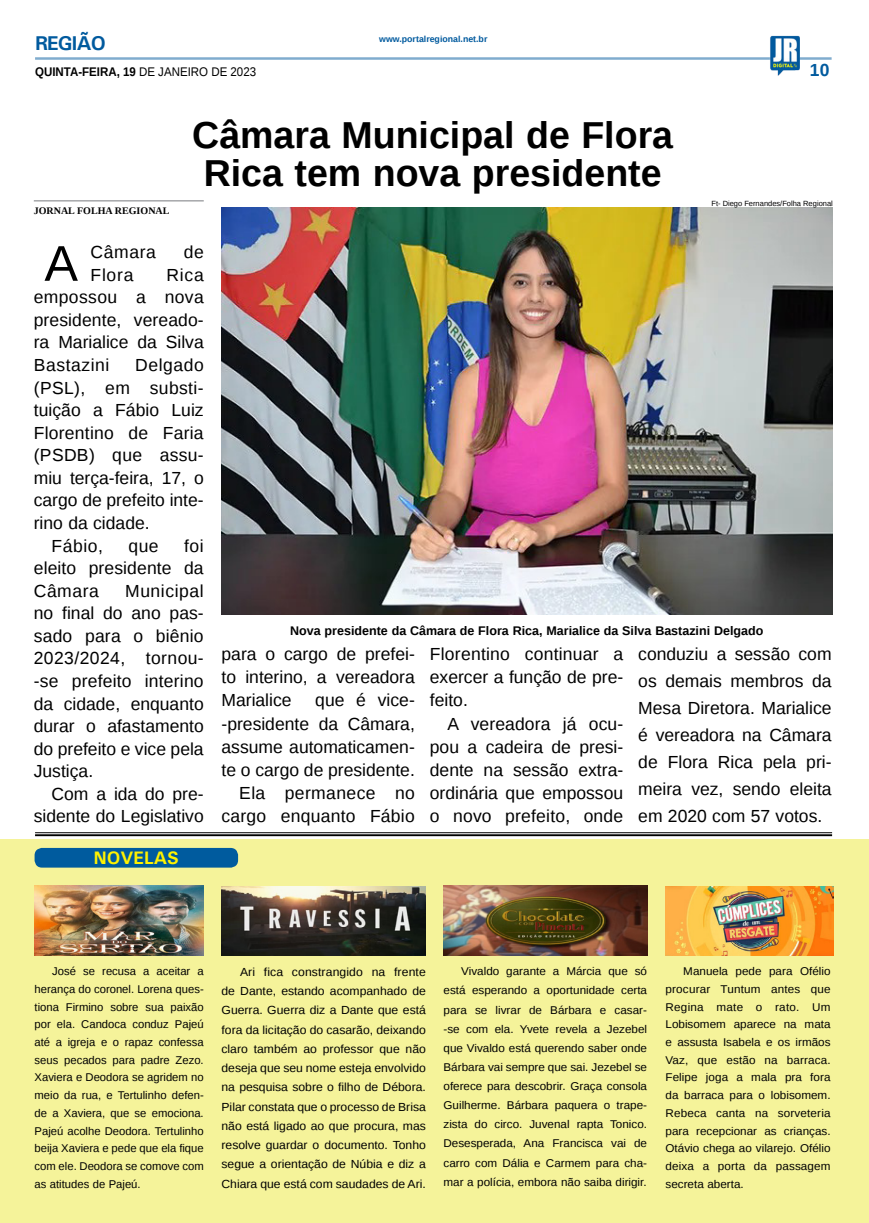
<style>
.page{position:relative;width:869px;height:1223px;background:#fff}
.page>*{position:absolute;margin:0;border:0;box-sizing:border-box;transform-origin:0 0}
.MATÉRIA{font:50.25px "Liberation Sans";color:#000}
.TÍTULO{font:700 37.5px/37.5px "Liberation Sans";color:#000;text-align:center}
.TITULO_PG{font:700 20px "Univers";letter-spacing:-.04em;color:#005a9e}
.t1{font:700 18.12px "Univers";color:#fff200}
.MATÉRIA-2{font:17.5px/22.5px "Liberation Sans";color:#000;text-align:justify}
.TÍTULO-2{font:700 17.5px "Liberation Sans";color:#005a9e}
.LEGENDA{font:700 12.5px "Liberation Sans";color:#000}
.DATA_PG{font:700 12.5px "Liberation Sans";color:#000;scale:.92 1}
.MATÉRIA-3{font:11.75px/19.2px "Liberation Sans";color:#000;text-align:justify;scale:1.04 1}
.MATÉRIA-4{font:11.25px/17.6px "Liberation Sans";color:#000;text-align:justify;scale:1.04 1}
.MATÉRIA-5{font:11.25px/17.6px "Liberation Sans";color:#000;text-align:justify}
.CRÉDITO_NOME{font:700 10px "Liberation Serif";color:#000}
.DATA_PG-2{font:700 8.75px "Liberation Sans";color:#005a9e}
.CRÉDITO_FOTO{font:7.5px "Liberation Sans";color:#000}
.s1{font-weight:400}
</style>
<div class="page">
<hr style="left:35px;top:57px;width:796px;height:3px;background:#005a9e">
<img style="left:769px;top:36px;width:30px;height:40px">
<div style="left:0;top:839px;width:868px;height:383px;background:#f5f39a"></div>
<div style="left:35px;top:848px;width:203px;height:19px;background:#005b9e;border-radius:8px"></div>
<hr style="left:35px;top:832px;width:796px;height:1px;background:#000101">
<hr style="left:35px;top:834px;width:796px;height:2px;background:#000101">
<img style="left:665px;top:886px;width:168px;height:69px">
<img style="left:221px;top:886px;width:205px;height:69px">
<img style="left:35px;top:885px;width:169px;height:70px">
<img style="left:443px;top:885px;width:204px;height:70px">
<img style="left:221px;top:208px;width:610px;height:406px">
<hr style="left:34px;top:200px;width:170px;height:1px;background:#939598">
<p class="TITULO_PG" style="left:35px;top:31px;width:72px">REGIÃO</p>
<p class="DATA_PG" style="left:35px;top:63px;width:242px">QUINTA-FEIRA, 19 <span class="s1">DE JANEIRO DE 2023</span></p>
<p class="DATA_PG-2" style="left:379px;top:33px;width:110px">www.portalregional.net.br</p>
<p class="TÍTULO" style="left:192px;top:116px;width:482px">Câmara Municipal de Flora<br>Rica tem nova presidente</p>
<p class="TÍTULO-2" style="left:809px;top:58px;width:21px">10</p>
<p class="CRÉDITO_NOME" style="left:34px;top:204px;width:137px">JORNAL FOLHA REGIONAL</p>
<p class="MATÉRIA" style="left:44px;top:235px;width:35px">A</p>
<p class="MATÉRIA-2" style="left:90px;top:242px;width:67px">Câmara</p>
<p class="MATÉRIA-2" style="left:184px;top:242px;width:22px">de</p>
<p class="MATÉRIA-2" style="left:34px;top:264px;width:171px;text-indent:133px">Rica empossou a nova presidente, vereado&shy;ra Marialice da Silva Bastazini</p>
<p class="MATÉRIA-2" style="left:90px;top:264px;width:44px">Flora</p>
<p class="MATÉRIA-2" style="left:34px;top:354px;width:171px;text-indent:101px">Delgado (PSL), em substi&shy;tuição a Fábio Luiz Florentino de Faria (PSDB) que assu&shy;miu terça-feira, 17, o cargo de prefeito inte&shy;rino da cidade.</p>
<p class="MATÉRIA-2" style="left:52px;top:535px;width:53px">Fábio,</p>
<p class="MATÉRIA-2" style="left:128px;top:535px;width:32px">que</p>
<p class="MATÉRIA-2" style="left:34px;top:535px;width:171px;text-indent:150px">foi eleito presidente da Câmara</p>
<p class="MATÉRIA-2" style="left:34px;top:580px;width:171px;text-indent:91px">Municipal no final do ano pas&shy;sado para o biênio 2023/2024, tornou--se prefeito interino da cidade, enquanto durar o afastamento do prefeito e vice pela Justiça.</p>
<p class="MATÉRIA-2" style="left:34px;top:783px;width:171px;text-align:right">Com a ida do pre&shy;sidente do Legislativo</p>
<p class="t1" style="left:94px;top:846px;width:87px">NOVELAS</p>
<p class="CRÉDITO_FOTO" style="left:711px;top:199px;width:123px">Ft- Diego Fernandes/Folha Regional</p>
<p class="LEGENDA" style="left:290px;top:622px;width:474px">Nova presidente da Câmara de Flora Rica, Marialice da Silva Bastazini Delgado</p>
<p class="MATÉRIA-2" style="left:221px;top:643px;width:195px;line-height:23.2px">para o cargo de prefei&shy;to interino, a vereadora Marialice</p>
<p class="MATÉRIA-2" style="left:221px;top:689px;width:195px;line-height:23.2px;text-indent:94px">que é vice--presidente da Câmara, assume automaticamen&shy;te o cargo de presidente.</p>
<p class="MATÉRIA-2" style="left:221px;top:782px;width:195px;line-height:23.2px;text-align:right">Ela permanece no cargo enquanto Fábio</p>
<p class="MATÉRIA-2" style="left:429px;top:643px;width:195px;line-height:23.2px">Florentino continuar a exercer a função de pre&shy;feito.</p>
<p class="MATÉRIA-2" style="left:429px;top:712px;width:195px;line-height:23.2px;text-indent:18px">A vereadora já ocu&shy;pou a cadeira de presi&shy;dente na sessão extra&shy;ordinária que empossou o novo prefeito, onde</p>
<p class="MATÉRIA-2" style="left:638px;top:641px;width:195px;line-height:27.1px">conduziu a sessão com os demais membros da Mesa Diretora. Marialice é vereadora na Câmara de Flora Rica pela pri&shy;meira vez, sendo eleita em 2020 com 57 votos.</p>
<p class="MATÉRIA-5" style="left:35px;top:963px;width:171px;text-indent:18px">José se recusa a aceitar a herança do coronel. Lorena ques&shy;tiona Firmino sobre sua paixão por ela. Candoca conduz Pajeú até a igreja e o rapaz confessa seus pecados para padre Zezo.<br>Xaviera e Deodora se agridem no meio da rua, e Tertulinho defen&shy;de a Xaviera, que se emociona.<br>Pajeú acolhe Deodora. Tertulinho beija Xaviera e pede que ela fique com ele. Deodora se comove com as atitudes de Pajeú.</p>
<p class="MATÉRIA-3" style="left:221px;top:962px;width:198px;text-indent:18px">Ari fica constrangido na frente de Dante, estando acompanhado de Guerra. Guerra diz a Dante que está fora da licitação do casarão, deixando claro também ao professor que não deseja que seu nome esteja envolvido na pesquisa sobre o filho de Débora.<br>Pilar constata que o processo de Brisa não está ligado ao que procura, mas resolve guardar o documento. Tonho segue a orientação de Núbia e diz a Chiara que está com saudades de Ari.</p>
<p class="MATÉRIA-4" style="left:443px;top:962px;width:197px;line-height:19.1px;text-indent:18px">Vivaldo garante a Márcia que só está esperando a oportunidade certa para se livrar de Bárbara e casar--se com ela. Yvete revela a Jezebel que Vivaldo está querendo saber onde Bárbara vai sempre que sai. Jezebel se oferece para descobrir. Graça consola Guilherme. Bárbara paquera o trape&shy;zista do circo. Juvenal rapta Tonico.<br>Desesperada, Ana Francisca vai de carro com Dália e Carmem para cha&shy;mar a polícia, embora não saiba dirigir.</p>
<p class="MATÉRIA-4" style="left:665px;top:963px;width:160px;text-indent:18px">Manuela pede para Ofélio procurar Tuntum antes que Regina mate o rato. Um Lobisomem aparece na mata e assusta Isabela e os irmãos Vaz, que estão na barraca.<br>Felipe joga a mala pra fora da barraca para o lobisomem.<br>Rebeca canta na sorveteria para recepcionar as crianças.<br>Otávio chega ao vilarejo. Ofélio deixa a porta da passagem secreta aberta.</p>
</div>
